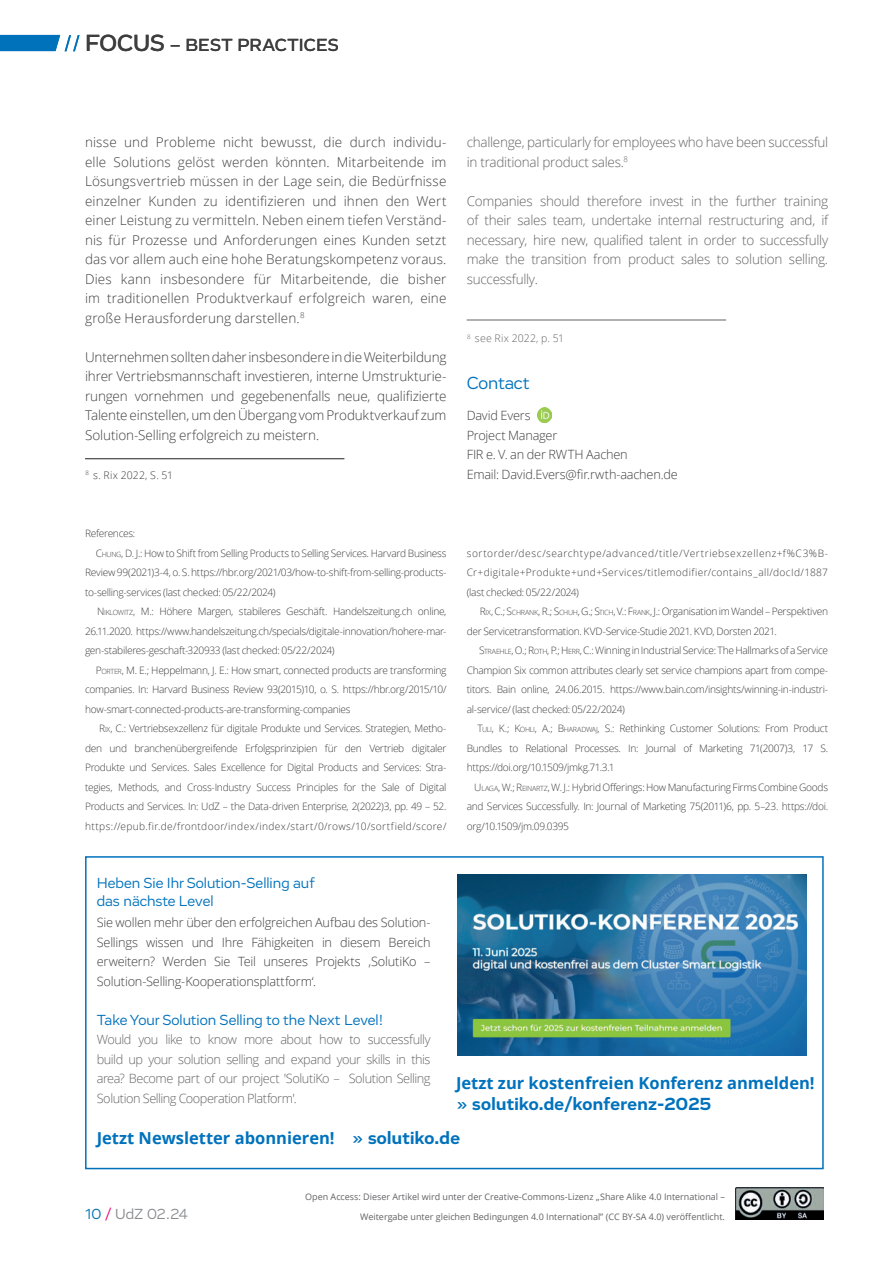
<style>
.page{position:relative;width:893px;height:1263px;background:#fff}
.page>*{position:absolute;margin:0;border:0;box-sizing:border-box;transform-origin:0 0}
.t1{font:700 18px "Vito";letter-spacing:.015em;color:#0072bc}
.t2{font:500 18px "Vito";letter-spacing:.015em;color:#3e3e3f}
.t3{font:18px "Vito";letter-spacing:-.005em;color:#0072bc}
.t4{font:700 16.5px "Open Sans";color:#0072bc}
.t5{font:15px/18px "Vito";color:#0072bc}
.t6{font:15px "Vito";letter-spacing:-.005em;color:#8a8c8f}
.t7{font:300 13.5px/19.5px "Open Sans";color:#3e3e3f;text-align:justify}
.t8{font:300 13.5px/19.5px "Open Sans";letter-spacing:-.02em;color:#636366}
.t9{font:300 12.75px/19.5px "Open Sans";letter-spacing:-.015em;color:#3e3e3f}
.t10{font:300 12.75px/19.5px "Open Sans";letter-spacing:-.035em;color:#636366;text-align:justify}
.t11{font:300 10.5px "Open Sans";letter-spacing:.025em;color:#636366}
.t12{font:300 10.5px "Open Sans";letter-spacing:.005em;color:#3e3e3f}
.t13{font:300 10.2px/19.5px "Open Sans";letter-spacing:-.03em;color:#3e3e3f;text-align:justify}
.t14{font:300 10.2px "Open Sans";letter-spacing:.035em;color:#3e3e3f}
.t15{font:9px/19.5px "Open Sans";color:#636366;text-align:right}
.s1{font-size:24px}
.s2{font-style:inherit}
.s3{font-size:7.2px}
.s4{font-weight:500}
.s5{font-family:"Vito";font-weight:500;font-size:18px}
.s6{font-family:"Vito";font-size:18px}
.s7{color:#0072bc}
.s8{color:#ed0372}
</style>
<div class="page">
<svg style="left:0;top:35px;width:80px;height:16px"></svg>
<div style="left:85px;top:856px;width:739px;height:313px;border:2px solid #0072bc"></div>
<hr style="left:85px;top:458px;width:259px;height:1px;background:#231f20">
<hr style="left:467px;top:320px;width:259px;height:1px;background:#636366">
<img style="left:537px;top:408px;width:15px;height:14px">
<img style="left:735px;top:1187px;width:89px;height:32px">
<img style="left:457px;top:875px;width:350px;height:181px">
<h1 class="t2" style="left:85px;top:34px;width:255px"><span class="s1">FOCUS</span> – BEST PRACTICES</h1>
<p class="t7" style="left:85px;top:132px;width:363px">nisse und Probleme nicht bewusst, die durch individu&shy;elle Solutions gelöst werden könnten. Mitarbeitende im Lösungsvertrieb müssen in der Lage sein, die Bedürfnisse einzelner Kunden zu identifizieren und ihnen den Wert einer Leistung zu vermitteln. Neben einem tiefen Verständ&shy;nis für Prozesse und Anforderungen eines Kunden setzt das vor allem auch eine hohe Beratungskompetenz voraus.<br>Dies kann insbesondere für Mitarbeitende, die bisher im traditionellen Produktverkauf erfolgreich waren, eine große Herausforderung darstellen.<sup>8</sup></p>
<p class="t7" style="left:85px;top:347px;width:363px">Unternehmen sollten daher insbesondere in die Weiterbildung ihrer Vertriebsmannschaft investieren, interne Umstrukturie&shy;rungen vornehmen und gegebenenfalls neue, qualifizierte Talente einstellen, um den Übergang vom Produktverkauf zum Solution-Selling erfolgreich zu meistern.</p>
<p class="t12" style="left:85px;top:468px;width:89px"><sup>8</sup> <span class="s2">s. Rix</span> 2022, S. 51</p>
<h3 class="t8" style="left:467px;top:132px;width:363px">challenge, particularly for employees who have been successful in traditional product sales.<sup>8</sup></h3>
<p class="t8" style="left:467px;top:191px;width:363px;text-align:justify">Companies should therefore invest in the further training of their sales team, undertake internal restructuring and, if necessary, hire new, qualified talent in order to successfully make the transition from product sales to solution selling. successfully.</p>
<p class="t11" style="left:467px;top:331px;width:99px"><sup>8</sup> see Rix <span class="s2">2022,</span> p. <span class="s2">51</span></p>
<h1 class="t3" style="left:467px;top:372px;width:65px">Contact</h1>
<p class="t9" style="left:467px;top:405px;width:213px">David Evers<br>Project Manager<br>FIR e. V. an der RWTH Aachen<br>Email: David.Evers@fir.rwth-aachen.de</p>
<p class="t13" style="left:85px;top:523px;width:52px">References:</p>
<p class="t13" style="left:96px;top:543px;width:352px"><span class="s2">C</span><span class="s3">HUNG</span>, D. J.: How to Shift from Selling Products to Selling Services. Harvard Business</p>
<p class="t13" style="left:85px;top:562px;width:363px">Review 99(2021)3-4, o. S. https://hbr.org/2021/03/how-to-shift-from-selling-products-</p>
<p class="t13" style="left:85px;top:582px;width:192px">to-selling-services (last checked: 05/22/2024)</p>
<p class="t13" style="left:97px;top:601px;width:351px"><span class="s2">N</span><span class="s3">IKLOWITZ</span>, M.: Höhere Margen, stabileres Geschäft. Handelszeitung.ch online,</p>
<p class="t13" style="left:85px;top:621px;width:363px">26.11.2020. https://www.handelszeitung.ch/specials/digitale-innovation/hohere-mar-</p>
<p class="t13" style="left:85px;top:640px;width:251px">gen-stabileres-geschaft-320933 (last checked: 05/22/2024)</p>
<p class="t13" style="left:96px;top:660px;width:352px"><span class="s2">P</span><span class="s3">ORTER</span>, M. E.; Heppelmann, J. E.: How smart, connected products are transforming</p>
<p class="t13" style="left:85px;top:679px;width:363px">companies. In: Harvard Business Review 93(2015)10, o. S. https://hbr.org/2015/10/</p>
<p class="t13" style="left:85px;top:699px;width:267px">how-smart-connected-products-are-transforming-companies</p>
<p class="t13" style="left:99px;top:718px;width:349px"><span class="s2">R</span><span class="s3">IX</span>, C.: Vertriebsexzellenz für digitale Produkte und Services. Strategien, Metho-</p>
<p class="t13" style="left:85px;top:738px;width:363px">den und branchenübergreifende Erfolgsprinzipien für den Vertrieb digitaler</p>
<p class="t13" style="left:85px;top:757px;width:363px">Produkte und Services. Sales Excellence for Digital Products and Services: Stra-</p>
<p class="t13" style="left:85px;top:777px;width:363px">tegies, Methods, and Cross-Industry Success Principles for the Sale of Digital</p>
<p class="t13" style="left:85px;top:796px;width:363px">Products and Services. In: UdZ – the Data-driven Enterprise, 2(2022)3, pp. 49 – 52.</p>
<p class="t14" style="left:85px;top:819px;width:363px">https://epub.fir.de/frontdoor/index/index/start/0/rows/10/sortfield/score/</p>
<p class="t13" style="left:467px;top:543px;width:363px">sortorder/desc/searchtype/advanced/title/Vertriebsexzellenz+f%C3%B-Cr+digitale+Produkte+und+Services/titlemodifier/contains_all/docId/1887 (last checked: 05/22/2024)</p>
<p class="t13" style="left:467px;top:601px;width:363px;text-indent:13px"><span class="s2">R</span><span class="s3">IX</span><span class="s2">, C.; S</span><span class="s3">CHRAN K</span><span class="s2">, R.; S</span><span class="s3">CHU H</span><span class="s2">, G.; S</span><span class="s3">TICH</span><span class="s2">, V.: F</span><span class="s3">RAN K</span><span class="s2">,</span> J.: Organisation im Wandel – Perspektiven der Servicetransformation. KVD-Service-Studie 2021. KVD, Dorsten 2021.</p>
<p class="t13" style="left:467px;top:640px;width:363px;text-indent:13px"><span class="s2">S</span><span class="s3">TRAEHLE</span><span class="s2">, O.; R</span><span class="s3">OTH</span><span class="s2">, P.; H</span> <span class="s3">ERR</span><span class="s2">, C.:</span> Winning in Industrial Service: The Hallmarks of a Service Champion Six common attributes clearly set service champions apart from compe&shy;titors. Bain online, 24.06.2015. https://www.bain.com/insights/winning-in-industri&shy;al-service/ (last checked: 05/22/2024)</p>
<p class="t13" style="left:467px;top:718px;width:363px;text-indent:11px"><span class="s2">T</span><span class="s3">U LI</span><span class="s2">, K.; K</span><span class="s3">OHLI</span><span class="s2">, A.; B</span><span class="s3">HARADWAJ</span><span class="s2">, S</span>.: Rethinking Customer Solutions: From Product Bundles to Relational Processes. In: Journal of Marketing 71(2007)3, 17 S. https://doi.org/10.1509/jmkg.71.3.1</p>
<p class="t13" style="left:467px;top:777px;width:363px;text-indent:8px"><span class="s2">U</span><span class="s3">LAGA</span><span class="s2">, W.; R</span><span class="s3">EINARTZ</span><span class="s2">, W</span>. J.: Hybrid Offerings: How Manufacturing Firms Combine Goods and Services Successfully. In: Journal of Marketing 75(2011)6, pp. 5–23. https://doi. org/10.1509/jm.09.0395</p>
<h3 class="t5" style="left:97px;top:874px;width:220px">Heben Sie Ihr Solution-Selling auf das nächste Level</h3>
<p class="t9" style="left:97px;top:912px;width:335px;text-align:justify">Sie wollen mehr über den erfolgreichen Aufbau des Solution-Sellings wissen und Ihre Fähigkeiten in diesem Bereich erweitern? Werden Sie Teil unseres Projekts ‚SolutiKo – Solution-Selling-Kooperationsplattform‘.</p>
<h3 class="t5" style="left:97px;top:1010px;width:288px">Take Your Solution Selling to the Next Level!</h3>
<p class="t10" style="left:97px;top:1029px;width:335px">Would you like to know more about how to successfully build up your solution selling and expand your skills in this area? Become part of our project 'SolutiKo – Solution Selling Solution Selling Cooperation Platform'.</p>
<h2 class="t4" style="left:456px;top:1071px;width:360px">Jetzt zur kostenfreien Konferenz anmelden!</h2>
<h1 class="t1" style="left:456px;top:1093px;width:257px"><span class="s4">»</span> solutiko.de/konferenz-2025</h1>
<h2 class="t4" style="left:97px;top:1126px;width:365px">Jetzt Newsletter abonnieren! <span class="s5">»</span> <span class="s6">solutiko.de</span></h2>
<h3 class="t6" style="left:85px;top:1205px;width:104px"><span class="s7">10</span> <span class="s8">/</span> UdZ 02.24</h3>
<p class="t15" style="left:305px;top:1187px;width:421px">Open Access: Dieser Artikel wird unter der Creative-Commons-Lizenz „Share Alike 4.0 International –<br>Weitergabe unter gleichen Bedingungen 4.0 International” (CC BY-SA 4.0) veröffentlicht.</p>
</div>
